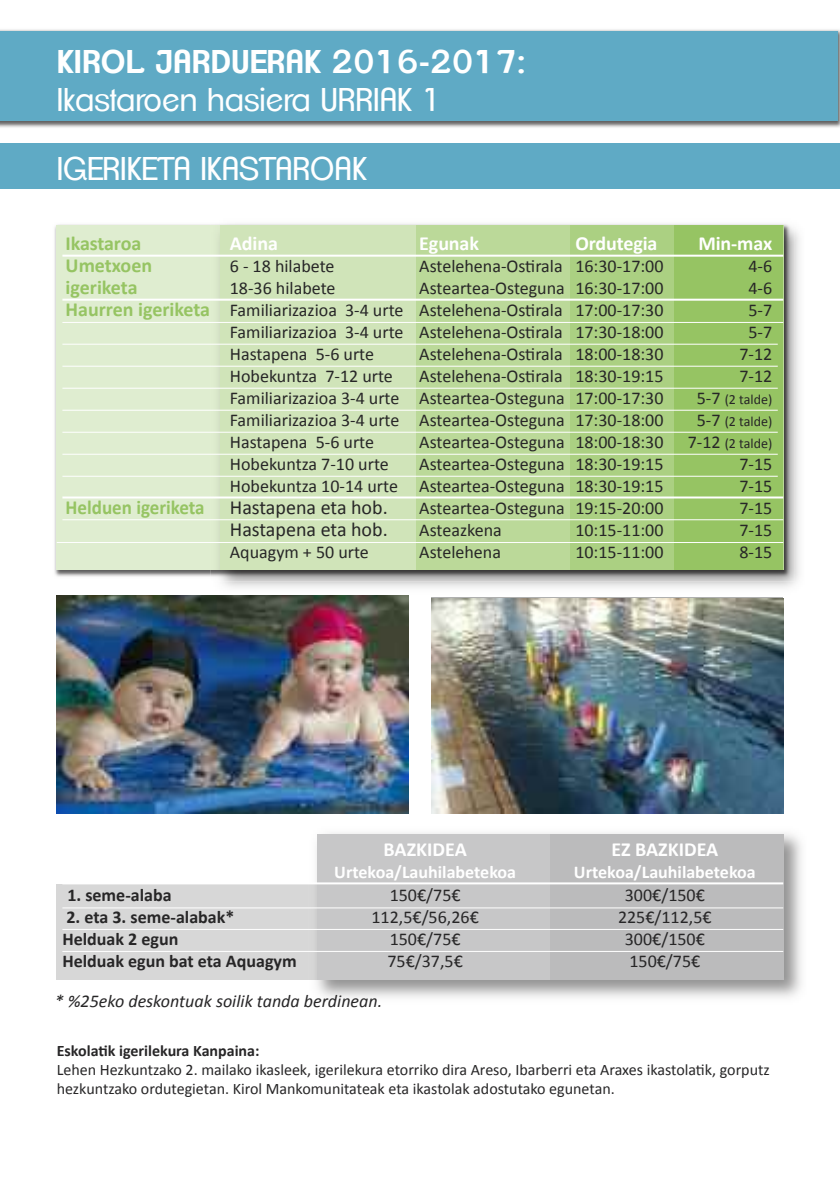
<style>
.page{position:relative;width:840px;height:1191px;background:#fff}
.page>*{position:absolute;margin:0;border:0;box-sizing:border-box;transform-origin:0 0}
.t1{font:32px "Clemente P Dag";color:#fff}
.t2{font:600 32px "Clemente P Dak";color:#fff}
.t3{font:700 20px "Calibri";letter-spacing:-.005em;color:#fff}
.t4{font:20px "Calibri";color:#272627}
.t5{font:700 20px "Calibri";color:#96c463}
.t6{font:700 20px "Calibri";color:#96c463;scale:.95 1}
.t7{font:18px "Calibri";color:#272627}
.t8{font:700 18px "Calibri";color:#272627}
.t9{font:700 18px "Calibri";color:#fff}
.t10{font:italic 18px "Calibri";color:#272627}
.t11{font:16px/19.2px "Calibri";color:#272627}
.t12{font:700 16px "Calibri";color:#272627}
.t13{font:14px "Calibri";color:#272627}
.s1{font-weight:700;font-size:20px;color:#96c463}
.s2{font-size:18px}
</style>
<div class="page">
<img style="left:54px;top:224px;width:157px;height:353px">
<div style="left:57px;top:226px;width:725px;height:344px;background:#dfedd0"></div>
<img style="left:211px;top:222px;width:583px;height:359px">
<div style="left:220px;top:226px;width:562px;height:344px;background:#d0e4b9"></div>
<div style="left:415px;top:226px;width:367px;height:344px;background:#bbd999"></div>
<div style="left:570px;top:226px;width:112px;height:344px;background:#abd082"></div>
<div style="left:674px;top:226px;width:108px;height:344px;background:#96c463"></div>
<hr style="left:62px;top:255px;width:720px;height:2px;background:#fff">
<hr style="left:62px;top:299px;width:720px;height:2px;background:#fff">
<hr style="left:62px;top:322px;width:720px;height:1px;background:#fff">
<hr style="left:62px;top:344px;width:715px;height:1px;background:#fff">
<hr style="left:62px;top:366px;width:715px;height:1px;background:#fff">
<hr style="left:62px;top:388px;width:715px;height:1px;background:#fff">
<hr style="left:62px;top:410px;width:715px;height:1px;background:#fff">
<hr style="left:62px;top:432px;width:715px;height:1px;background:#fff">
<hr style="left:62px;top:454px;width:715px;height:1px;background:#fff">
<hr style="left:62px;top:476px;width:715px;height:1px;background:#fff">
<hr style="left:62px;top:496px;width:720px;height:2px;background:#fff">
<hr style="left:62px;top:519px;width:720px;height:1px;background:#fff">
<hr style="left:57px;top:542px;width:725px;height:1px;background:#fff">
<div style="left:0;top:144px;width:839px;height:45px;background:#5faac5"></div>
<div style="left:57px;top:884px;width:414px;height:95px;background:#d7d7d7"></div>
<img style="left:308px;top:833px;width:494px;height:165px">
<img style="left:308px;top:884px;width:9px;height:95px">
<div style="left:317px;top:834px;width:465px;height:145px;background:#c7c7c8"></div>
<div style="left:549px;top:834px;width:233px;height:145px;background:#bbbbbc"></div>
<hr style="left:62px;top:882px;width:720px;height:2px;background:#fff">
<hr style="left:62px;top:907px;width:720px;height:1px;background:#fff">
<hr style="left:62px;top:929px;width:720px;height:1px;background:#fff">
<hr style="left:62px;top:951px;width:720px;height:1px;background:#fff">
<img style="left:0;top:29px;width:839px;height:99px">
<div style="left:0;top:31px;width:837px;height:90px;background:#5faac5"></div>
<img style="left:57px;top:595px;width:351px;height:218px">
<img style="left:431px;top:599px;width:351px;height:214px">
<h1 class="t2" style="left:57px;top:47px;width:469px">KIROL JARDUERAK 2016-2017:</h1>
<h1 class="t1" style="left:57px;top:85px;width:386px">Ikastaroen hasiera URRIAK 1</h1>
<h1 class="t1" style="left:57px;top:154px;width:311px">IGERIKETA IKASTAROAK</h1>
<p class="t5" style="left:66px;top:231px;width:77px">Ikastaroa</p>
<p class="t3" style="left:230px;top:231px;width:49px">Adina</p>
<p class="t3" style="left:419px;top:231px;width:61px">Egunak</p>
<p class="t3" style="left:575px;top:231px;width:84px">Ordutegia</p>
<p class="t3" style="left:698px;top:231px;width:75px">Min-max</p>
<p class="t5" style="left:66px;top:253px;width:88px">Umetxoen</p>
<p class="t7" style="left:230px;top:254px;width:106px">6 - 18 hilabete</p>
<p class="t7" style="left:419px;top:254px;width:246px">Astelehena-Ostirala 16:30-17:00</p>
<p class="t7" style="left:748px;top:254px;width:25px">4-6</p>
<p class="t5" style="left:66px;top:275px;width:73px">igeriketa</p>
<p class="t7" style="left:230px;top:276px;width:107px">18-36 hilabete</p>
<p class="t7" style="left:419px;top:276px;width:246px">Asteartea-Osteguna 16:30-17:00</p>
<p class="t7" style="left:748px;top:276px;width:25px">4-6</p>
<p class="t7" style="left:66px;top:298px;width:599px"><span class="s1">Haurren igeriketa</span> Familiarizazioa 3-4 urte Astelehena-Ostirala 17:00-17:30</p>
<p class="t7" style="left:748px;top:298px;width:25px">5-7</p>
<p class="t7" style="left:230px;top:320px;width:435px">Familiarizazioa 3-4 urte Astelehena-Ostirala 17:30-18:00</p>
<p class="t7" style="left:748px;top:320px;width:25px">5-7</p>
<p class="t7" style="left:230px;top:342px;width:146px">Hastapena 5-6 urte</p>
<p class="t7" style="left:419px;top:342px;width:246px">Astelehena-Ostirala 18:00-18:30</p>
<p class="t7" style="left:739px;top:342px;width:34px">7-12</p>
<p class="t7" style="left:230px;top:364px;width:164px">Hobekuntza 7-12 urte</p>
<p class="t7" style="left:419px;top:364px;width:246px">Astelehena-Ostirala 18:30-19:15</p>
<p class="t7" style="left:739px;top:364px;width:34px">7-12</p>
<p class="t7" style="left:230px;top:386px;width:435px">Familiarizazioa 3-4 urte Asteartea-Osteguna 17:00-17:30</p>
<p class="t13" style="left:696px;top:390px;width:77px"><span class="s2">5-7</span> (2 talde)</p>
<p class="t7" style="left:230px;top:408px;width:435px">Familiarizazioa 3-4 urte Asteartea-Osteguna 17:30-18:00</p>
<p class="t13" style="left:696px;top:412px;width:77px"><span class="s2">5-7</span> (2 talde)</p>
<p class="t7" style="left:230px;top:430px;width:146px">Hastapena 5-6 urte</p>
<p class="t7" style="left:419px;top:430px;width:246px">Asteartea-Osteguna 18:00-18:30</p>
<p class="t13" style="left:687px;top:434px;width:86px"><span class="s2">7-12</span> (2 talde)</p>
<p class="t7" style="left:230px;top:452px;width:160px">Hobekuntza 7-10 urte</p>
<p class="t7" style="left:419px;top:452px;width:246px">Asteartea-Osteguna 18:30-19:15</p>
<p class="t7" style="left:739px;top:452px;width:34px">7-15</p>
<p class="t7" style="left:230px;top:474px;width:435px">Hobekuntza 10-14 urte Asteartea-Osteguna 18:30-19:15</p>
<p class="t7" style="left:739px;top:474px;width:34px">7-15</p>
<p class="t6" style="left:66px;top:495px;width:148px">Helduen igeriketa</p>
<p class="t4" style="left:230px;top:495px;width:159px">Hastapena eta hob.</p>
<p class="t7" style="left:419px;top:496px;width:246px">Asteartea-Osteguna 19:15-20:00</p>
<p class="t7" style="left:739px;top:496px;width:34px">7-15</p>
<p class="t4" style="left:230px;top:517px;width:159px">Hastapena eta hob.</p>
<p class="t7" style="left:419px;top:518px;width:84px">Asteazkena</p>
<p class="t7" style="left:575px;top:518px;width:90px">10:15-11:00</p>
<p class="t7" style="left:739px;top:518px;width:34px">7-15</p>
<p class="t7" style="left:230px;top:540px;width:140px">Aquagym + 50 urte</p>
<p class="t7" style="left:419px;top:540px;width:83px">Astelehena</p>
<p class="t7" style="left:575px;top:540px;width:90px">10:15-11:00</p>
<p class="t7" style="left:739px;top:540px;width:34px">8-15</p>
<p class="t3" style="left:383px;top:837px;width:85px">BazkIDEa</p>
<p class="t3" style="left:611px;top:837px;width:108px">Ez BazkIDEa</p>
<p class="t9" style="left:334px;top:860px;width:183px">Urtekoa/Lauhilabetekoa</p>
<p class="t9" style="left:573px;top:860px;width:183px">Urtekoa/Lauhilabetekoa</p>
<p class="t8" style="left:67px;top:883px;width:106px">1. seme-alaba</p>
<p class="t7" style="left:389px;top:883px;width:72px">150€/75€</p>
<p class="t7" style="left:624px;top:883px;width:81px">300€/150€</p>
<p class="t8" style="left:66px;top:905px;width:169px">2. eta 3. seme-alabak*</p>
<p class="t7" style="left:371px;top:905px;width:109px">112,5€/56,26€</p>
<p class="t7" style="left:617px;top:905px;width:95px">225€/112,5€</p>
<p class="t8" style="left:62px;top:927px;width:117px">Helduak 2 egun</p>
<p class="t7" style="left:389px;top:927px;width:72px">150€/75€</p>
<p class="t7" style="left:624px;top:927px;width:81px">300€/150€</p>
<p class="t8" style="left:62px;top:949px;width:236px">Helduak egun bat eta aquagym</p>
<p class="t7" style="left:387px;top:949px;width:77px">75€/37,5€</p>
<p class="t7" style="left:629px;top:949px;width:72px">150€/75€</p>
<p class="t10" style="left:55px;top:989px;width:329px">* %25eko deskontuak soilik tanda berdinean.</p>
<p class="t12" style="left:57px;top:1040px;width:204px">Eskolatik igerilekura Kanpaina:</p>
<p class="t11" style="left:57px;top:1059px;width:714px">Lehen Hezkuntzako 2. mailako ikasleek, igerilekura etorriko dira Areso, Ibarberri eta Araxes ikastolatik, gorputz hezkuntzako ordutegietan. Kirol Mankomunitateak eta ikastolak adostutako egunetan.</p>
</div>
